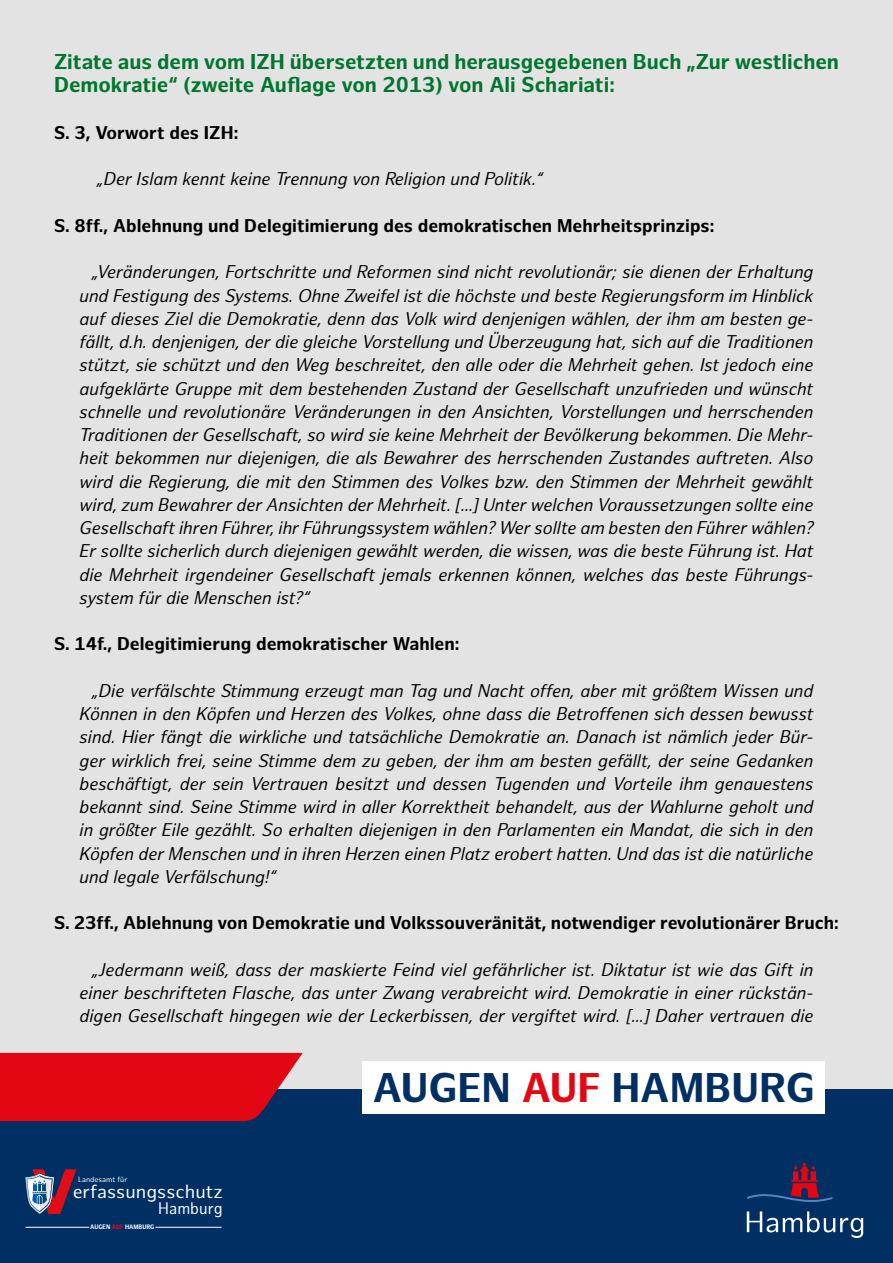
<style>
.page{position:relative;width:893px;height:1263px;background:#fff}
.page>*{position:absolute;margin:0;border:0;box-sizing:border-box;transform-origin:0 0}
.t1{font:700 40.5px "Hamburg Sans";color:#003063}
.Fließtext_Hamburg_Sa{font:700 21px/23.2px "Hamburg Sans";color:#00762d}
.t2{font:18.6px "Hamburg Sans";color:#fff}
.Zitat_Fließtext_Hamb{font:italic 18px/23.2px "Hamburg Sans";color:#000;text-align:justify}
.Fließtext_Hamburg_Sa-2{font:700 18px "Hamburg Sans";color:#000}
.t3{font:16.35px "Hamburg Sans";color:#fff;scale:.93 1}
.t4{font:7.35px "Hamburg Sans";color:#fff}
.t5{font:700 6.3px "Hamburg Sans";color:#fff;scale:.93 1}
.s1{color:#e20e17}
.s2{color:#e30613}
</style>
<div class="page">
<div style="left:0;top:1px;width:893px;height:1153px;background:#e3e3e3"></div>
<div style="left:0;top:1088px;width:893px;height:175px;background:#003063"></div>
<svg style="left:0;top:1053px;width:303px;height:68px;background:#d50d1c"></svg>
<svg style="left:747px;top:1162px;width:85px;height:40px"></svg>
<svg style="left:747px;top:1211px;width:116px;height:27px"></svg>
<div style="left:363px;top:1061px;width:462px;height:52px;background:#fff"></div>
<svg style="left:26px;top:1169px;width:50px;height:45px"></svg>
<hr style="left:26px;top:1227px;width:63px;height:1px;background:#fff">
<hr style="left:155px;top:1227px;width:67px;height:1px;background:#fff">
<p class="Fließtext_Hamburg_Sa" style="left:54px;top:51px;width:786px">Zitate aus dem vom IZH übersetzten und herausgegebenen Buch „Zur westlichen<br>Demokratie“ (zweite Auflage von 2013) von Ali Schariati:</p>
<p class="Fließtext_Hamburg_Sa-2" style="left:54px;top:122px;width:186px">S. 3, Vorwort des IZH:</p>
<p class="Zitat_Fließtext_Hamb" style="left:97px;top:168px;width:448px">„Der Islam kennt keine Trennung von Religion und Politik.“</p>
<p class="Fließtext_Hamburg_Sa-2" style="left:54px;top:215px;width:662px">S. 8ff., Ablehnung und Delegitimierung des demokratischen Mehrheitsprinzips:</p>
<p class="Zitat_Fließtext_Hamb" style="left:80px;top:261px;width:735px;text-indent:13px">„Veränderungen, Fortschritte und Reformen sind nicht revolutionär; sie dienen der Erhaltung und Festigung des Systems. Ohne Zweifel ist die höchste und beste Regierungsform im Hinblick auf dieses Ziel die Demokratie, denn das Volk wird denjenigen wählen, der ihm am besten ge&shy;fällt, d.h. denjenigen, der die gleiche Vorstellung und Überzeugung hat, sich auf die Traditionen stützt, sie schützt und den Weg beschreitet, den alle oder die Mehrheit gehen. Ist jedoch eine aufgeklärte Gruppe mit dem bestehenden Zustand der Gesellschaft unzufrieden und wünscht schnelle und revolutionäre Veränderungen in den Ansichten, Vorstellungen und herrschenden Traditionen der Gesellschaft, so wird sie keine Mehrheit der Bevölkerung bekommen. Die Mehr&shy;heit bekommen nur diejenigen, die als Bewahrer des herrschenden Zustandes auftreten. Also wird die Regierung, die mit den Stimmen des Volkes bzw. den Stimmen der Mehrheit gewählt wird, zum Bewahrer der Ansichten der Mehrheit. […] Unter welchen Voraussetzungen sollte eine Gesellschaft ihren Führer, ihr Führungssystem wählen? Wer sollte am besten den Führer wählen?<br>Er sollte sicherlich durch diejenigen gewählt werden, die wissen, was die beste Führung ist. Hat die Mehrheit irgendeiner Gesellschaft jemals erkennen können, welches das beste Führungs&shy;system für die Menschen ist?“</p>
<p class="Fließtext_Hamburg_Sa-2" style="left:54px;top:633px;width:407px">S. 14f., Delegitimierung demokratischer Wahlen:</p>
<p class="Zitat_Fließtext_Hamb" style="left:80px;top:680px;width:735px;text-indent:13px">„Die verfälschte Stimmung erzeugt man Tag und Nacht offen, aber mit größtem Wissen und Können in den Köpfen und Herzen des Volkes, ohne dass die Betroffenen sich dessen bewusst sind. Hier fängt die wirkliche und tatsächliche Demokratie an. Danach ist nämlich jeder Bür&shy;ger wirklich frei, seine Stimme dem zu geben, der ihm am besten gefällt, der seine Gedanken beschäftigt, der sein Vertrauen besitzt und dessen Tugenden und Vorteile ihm genauestens bekannt sind. Seine Stimme wird in aller Korrektheit behandelt, aus der Wahlurne geholt und in größter Eile gezählt. So erhalten diejenigen in den Parlamenten ein Mandat, die sich in den Köpfen der Menschen und in ihren Herzen einen Platz erobert hatten. Und das ist die natürliche und legale Verfälschung!“</p>
<p class="Fließtext_Hamburg_Sa-2" style="left:54px;top:912px;width:786px">S. 23ff., Ablehnung von Demokratie und Volkssouveränität, notwendiger revolutionärer Bruch:</p>
<p class="Zitat_Fließtext_Hamb" style="left:80px;top:959px;width:735px;text-indent:13px">„Jedermann weiß, dass der maskierte Feind viel gefährlicher ist. Diktatur ist wie das Gift in einer beschrifteten Flasche, das unter Zwang verabreicht wird. Demokratie in einer rückstän&shy;digen Gesellschaft hingegen wie der Leckerbissen, der vergiftet wird. […] Daher vertrauen die</p>
<p class="t4" style="left:78px;top:1175px;width:51px">Landesamt für</p>
<p class="t2" style="left:73px;top:1181px;width:152px">erfassungsschutz</p>
<p class="t3" style="left:158px;top:1198px;width:71px">Hamburg</p>
<p class="t5" style="left:90px;top:1223px;width:71px">AUGEN <span class="s1">AUF</span> HAMBURG</p>
<h1 class="t1" style="left:373px;top:1064px;width:443px">AUGEN <span class="s2">AUF</span> HAMBURG</h1>
</div>
